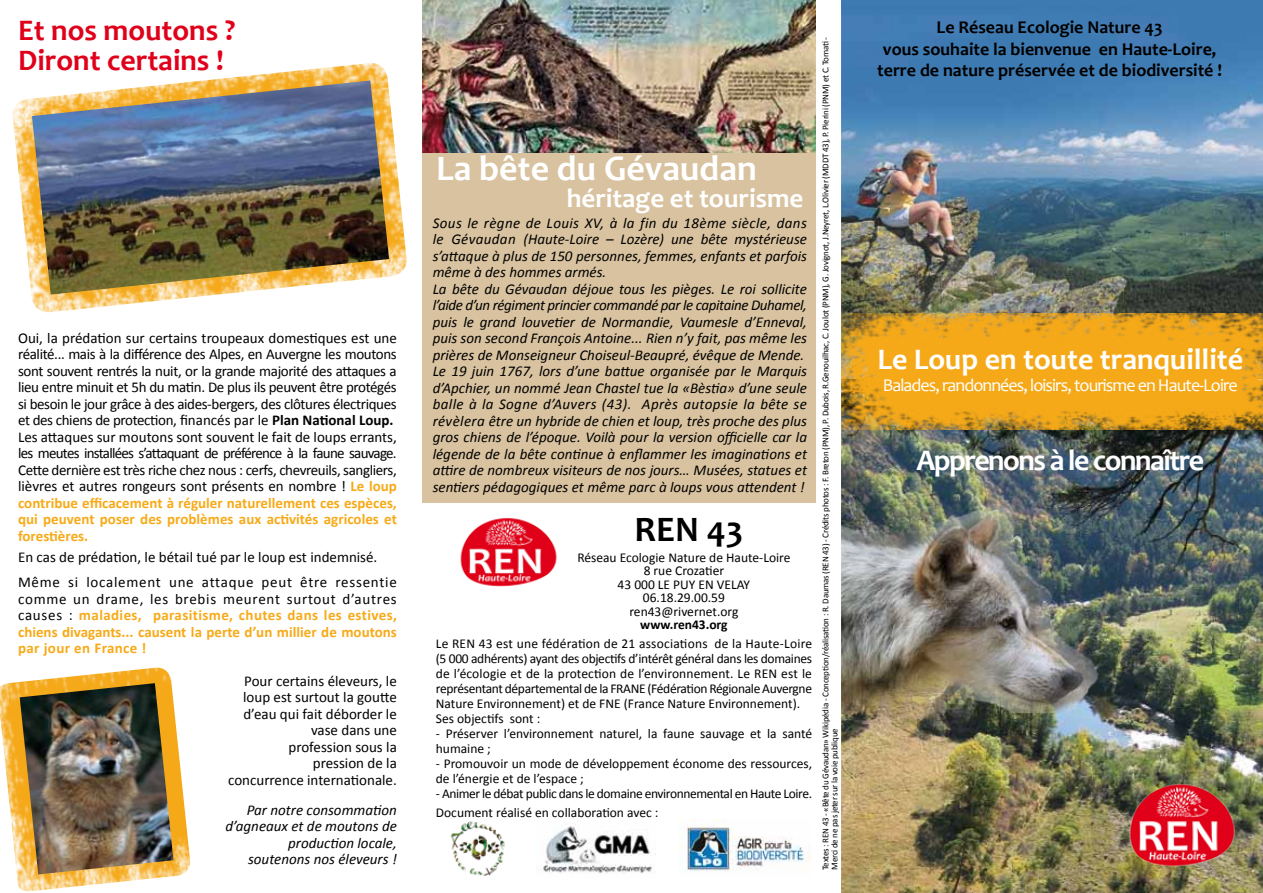
<style>
.page{position:relative;width:1263px;height:893px;background:#fff}
.page>*{position:absolute;margin:0;border:0;box-sizing:border-box;transform-origin:0 0}
.t1{font:700 36px "Candara";color:#fff}
.t2{font:700 36px "Candara";color:#000}
.t3{font:700 30px/30px "Candara";color:#e0001a}
.t4{font:700 30px "Candara";color:#fff}
.t5{font:700 30px "Candara";letter-spacing:-.05em;color:#fff}
.t6{font:700 27px "Candara";color:#fff}
.t7{font:700 18px/21.6px "Candara";color:#000;text-align:center}
.t8{font:18px "Candara";letter-spacing:-.05em;color:#fff}
.t9{font:italic 15px/16.5px "Calibri";color:#000}
.t10{font:15px/16.5px "Calibri";letter-spacing:-.025em;color:#000}
.t11{font:700 15px/16.5px "Calibri";color:#f7aa18;text-align:justify}
.t12{font:15px/16.5px "Calibri";color:#000;text-align:right}
.t13{font:13.5px/15px "Calibri";color:#000}
.t14{font:13.5px/19.5px "Calibri";letter-spacing:-.03em;color:#000}
.t15{font:700 13.5px "Calibri";color:#000}
.t16{font:9px/9px "Calibri";letter-spacing:-.025em;color:#000}
.s1{font-weight:700}
.s2{font-weight:700;color:#f7aa18}
.s3{font-weight:400;color:#000}
</style>
<div class="page">
<div style="left:422px;top:118px;width:393px;height:385px;background:#d8c29f"></div>
<img style="left:842px;top:429px;width:421px;height:464px">
<img style="left:842px;top:0;width:421px;height:313px">
<img style="left:842px;top:313px;width:421px;height:116px">
<img style="left:1127px;top:783px;width:109px;height:84px">
<img style="left:842px;top:505px;width:308px;height:207px">
<img style="left:460px;top:518px;width:97px;height:69px">
<img style="left:422px;top:0;width:393px;height:152px">
<img style="left:450px;top:821px;width:55px;height:55px">
<img style="left:543px;top:826px;width:113px;height:48px">
<img style="left:679px;top:820px;width:131px;height:52px">
<img style="left:12px;top:63px;width:395px;height:250px">
<img style="left:32px;top:80px;width:357px;height:215px">
<img style="left:0;top:668px;width:191px;height:224px">
<img style="left:20px;top:683px;width:153px;height:191px">
<h2 class="t3" style="left:18px;top:15px;width:219px">Et nos moutons ?<br>Diront certains !</h2>
<p class="t10" style="left:18px;top:330px;width:380px">Oui, la prédation sur certains troupeaux domestiques est une réalité... mais à la différence des Alpes, en Auvergne les moutons sont souvent rentrés la nuit, or la grande majorité des attaques a lieu entre minuit et 5h du matin. De plus ils peuvent être protégés si besoin le jour grâce à des aides-bergers, des clôtures électriques et des chiens de protection, financés par le <span class="s1">Plan National Loup.<br></span>Les attaques sur moutons sont souvent le fait de loups errants, les meutes installées s’attaquant de préférence à la faune sauvage.<br>Cette dernière est très riche chez nous : cerfs, chevreuils, sangliers, lièvres et autres rongeurs sont présents en nombre ! <span class="s2">Le loup contribue efficacement à réguler naturellement ces espèces, qui peuvent poser des problèmes aux activités agricoles et forestières.</span></p>
<p class="t12" style="left:18px;top:549px;width:361px">En cas de prédation, le bétail tué par le loup est indemnisé.</p>
<p class="t11" style="left:18px;top:574px;width:380px"><span class="s3">Même si localement une attaque peut être ressentie comme un drame, les brebis meurent surtout d’autres causes :</span> maladies, parasitisme, chutes dans les estives, chiens divagants... causent la perte d’un millier de moutons par jour en France !</p>
<p class="t12" style="left:228px;top:672px;width:170px">Pour certains éleveurs, le loup est surtout la goutte d’eau qui fait déborder le vase dans une<br>profession sous la<br>pression de la<br>concurrence internationale.</p>
<p class="t9" style="left:225px;top:801px;width:173px;text-align:right">Par notre consommation d’agneaux et de moutons de production locale, soutenons nos éleveurs !</p>
<h1 class="t1" style="left:436px;top:146px;width:322px">La bête du Gévaudan</h1>
<h3 class="t6" style="left:567px;top:182px;width:238px">héritage et tourisme</h3>
<p class="t9" style="left:433px;top:214px;width:376px">Sous le règne de Louis XV, à la fin du 18ème siècle, dans le Gévaudan (Haute-Loire – Lozère) une bête mystérieuse s’attaque à plus de 150 personnes, femmes, enfants et parfois même à des hommes armés.<br>La bête du Gévaudan déjoue tous les pièges. Le roi sollicite l’aide d’un régiment princier commandé par le capitaine Duhamel, puis le grand louvetier de Normandie, Vaumesle d’Enneval, puis son second François Antoine... Rien n’y fait, pas même les prières de Monseigneur Choiseul-Beaupré, évêque de Mende.<br>Le 19 juin 1767, lors d’une battue organisée par le Marquis d’Apchier, un nommé Jean Chastel tue la «Bèstia» d’une seule balle à la Sogne d’Auvers (43). Après autopsie la bête se révèlera être un hybride de chien et loup, très proche des plus gros chiens de l’époque. Voilà pour la version officielle car la légende de la bête continue à enflammer les imaginations et attire de nombreux visiteurs de nos jours… Musées, statues et sentiers pédagogiques et même parc à loups vous attendent !</p>
<h1 class="t2" style="left:635px;top:506px;width:110px">REN 43</h1>
<p class="t13" style="left:577px;top:550px;width:215px;line-height:13.5px;text-align:center">Réseau Ecologie Nature de Haute-Loire<br>8 rue Crozatier<br>43 000 LE PUY EN VELAY<br>06.18.29.00.59<br>ren43@rivernet.org</p>
<p class="t15" style="left:640px;top:616px;width:89px">www.ren43.org</p>
<p class="t13" style="left:436px;top:636px;width:378px">Le REN 43 est une fédération de 21 associations de la Haute-Loire (5 000 adhérents) ayant des objectifs d’intérêt général dans les domaines de l’écologie et de la protection de l’environnement. Le REN est le représentant départemental de la FRANE (Fédération Régionale Auvergne Nature Environnement) et de FNE (France Nature Environnement).<br>Ses objectifs sont :</p>
<p class="t13" style="left:436px;top:726px;width:378px">- Préserver l’environnement naturel, la faune sauvage et la santé humaine ;</p>
<p class="t13" style="left:436px;top:756px;width:378px">- Promouvoir un mode de développement économe des ressources, de l’énergie et de l’espace ;</p>
<p class="t14" style="left:436px;top:784px;width:378px">- Animer le débat public dans le domaine environnemental en Haute Loire.<br>Document réalisé en collaboration avec :</p>
<p class="t16" style="left:821px;top:870px;width:834px;rotate:-90deg">Textes : REN 43 - «Bête du Gévaudan» Wikipédia - Conception/réalisation : R. Daumas (REN 43) - Crédits photos : F. Breton (PNM), P. Dubois, R.Genouilhac, C. Joulot (PNM), G. Jovignot, J.Neyret, L.Olivier (MDDT 43), P. Pierini (PNM) et C. Tomati -<br>Merci de ne pas jeter sur la voie publique</p>
<p class="t7" style="left:877px;top:16px;width:346px">Le Réseau Ecologie Nature 43<br>vous souhaite la bienvenue en Haute-Loire, terre de nature préservée et de biodiversité !</p>
<h2 class="t4" style="left:877px;top:341px;width:367px">Le Loup en toute tranquillité</h2>
<p class="t8" style="left:883px;top:374px;width:357px">Balades, randonnées, loisirs, tourisme en Haute-Loire</p>
<h2 class="t5" style="left:916px;top:442px;width:289px">Apprenons à le connaître</h2>
</div>
